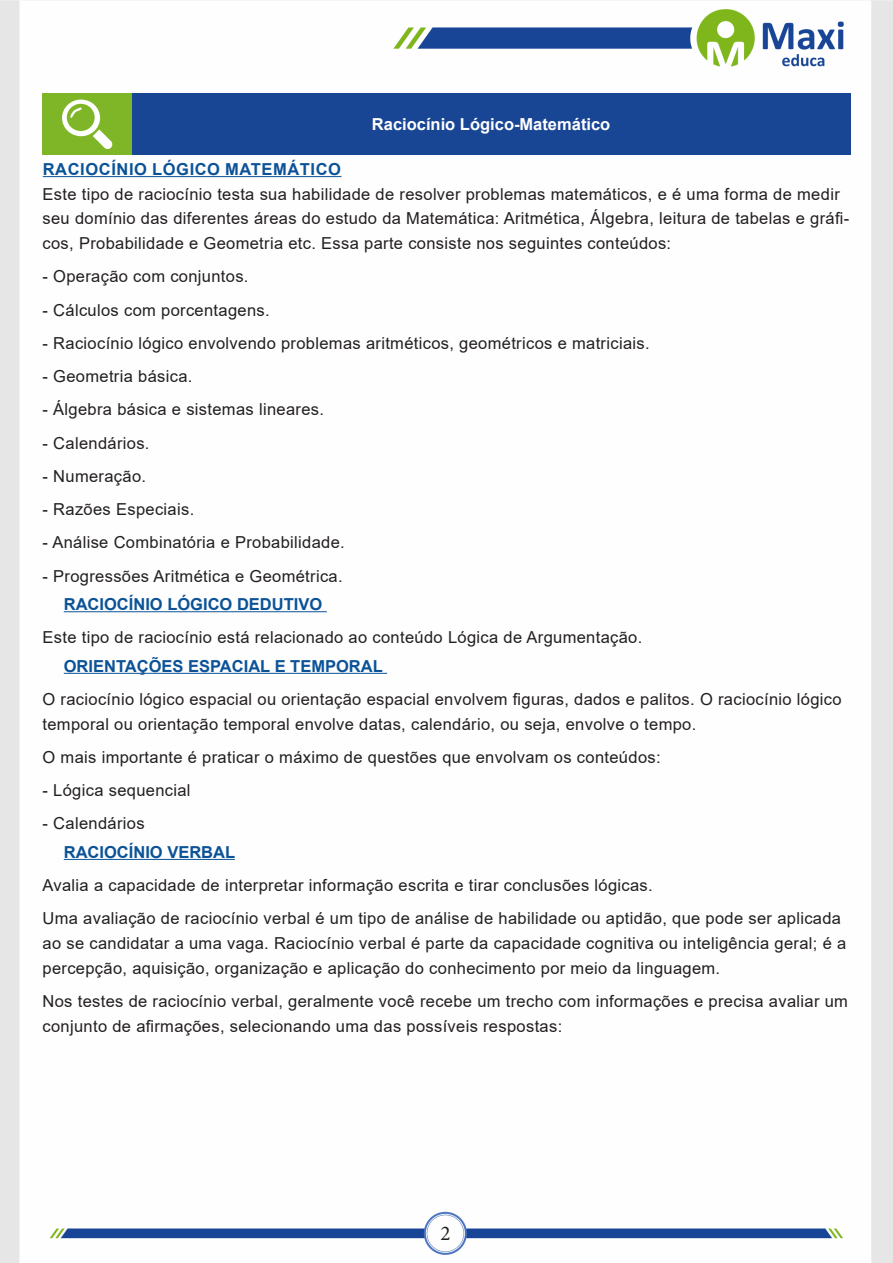
<style>
.page{position:relative;width:893px;height:1263px;background:#fff}
.page>*{position:absolute;margin:0;border:0;box-sizing:border-box;transform-origin:0 0}
.t1{font:21px "Minion Pro";color:#231f20}
.APOSTILA{font:16.5px/24.8px "Arial";letter-spacing:.02em;color:#231f20}
.t2{font:700 16.5px "Arial";color:#0b5297}
.Titulo_de_Caixa{font:700 16.5px "Arial";color:#fff}
.t3{font:700 16.5px "Arial";letter-spacing:.035em;color:#0b5297}
</style>
<div class="page">
<img style="left:0;top:0;width:893px;height:1263px">
<hr style="left:43px;top:176px;width:298px;height:1px;background:#0b5297">
<hr style="left:64px;top:611px;width:263px;height:1px;background:#0b5297">
<hr style="left:64px;top:673px;width:323px;height:1px;background:#0b5297">
<hr style="left:64px;top:859px;width:171px;height:1px;background:#0b5297">
<div style="left:43px;top:94px;width:89px;height:61px;background:#7fb628"></div>
<div style="left:132px;top:94px;width:718px;height:61px;background:#184695"></div>
<svg style="left:62px;top:100px;width:51px;height:49px"></svg>
<p class="Titulo_de_Caixa" style="left:372px;top:113px;width:240px">Raciocínio Lógico-Matemático</p>
<p class="t3" style="left:43px;top:157px;width:300px">RACIOCÍNIO LÓGICO MATEMÁTICO</p>
<p class="APOSTILA" style="left:43px;top:181px;width:808px">Este tipo de raciocínio testa sua habilidade de resolver problemas matemáticos, e é uma forma de medir seu domínio das diferentes áreas do estudo da Matemática: Aritmética, Álgebra, leitura de tabelas e gráfi&shy;cos, Probabilidade e Geometria etc. Essa parte consiste nos seguintes conteúdos:</p>
<p class="APOSTILA" style="left:43px;top:264px;width:208px">- Operação com conjuntos.</p>
<p class="APOSTILA" style="left:43px;top:297px;width:229px">- Cálculos com porcentagens.</p>
<p class="APOSTILA" style="left:43px;top:331px;width:609px">- Raciocínio lógico envolvendo problemas aritméticos, geométricos e matriciais.</p>
<p class="APOSTILA" style="left:43px;top:364px;width:151px">- Geometria básica.</p>
<p class="APOSTILA" style="left:43px;top:397px;width:283px">- Álgebra básica e sistemas lineares.</p>
<p class="APOSTILA" style="left:43px;top:430px;width:108px">- Calendários.</p>
<p class="APOSTILA" style="left:43px;top:464px;width:105px">- Numeração.</p>
<p class="APOSTILA" style="left:43px;top:497px;width:153px">- Razões Especiais.</p>
<p class="APOSTILA" style="left:43px;top:530px;width:304px">- Análise Combinatória e Probabilidade.</p>
<p class="APOSTILA" style="left:43px;top:563px;width:302px">- Progressões Aritmética e Geométrica.</p>
<p class="t2" style="left:64px;top:593px;width:260px">RACIOCÍNIO LÓGICO DEDUTIVO</p>
<p class="APOSTILA" style="left:43px;top:625px;width:601px">Este tipo de raciocínio está relacionado ao conteúdo Lógica de Argumentação.</p>
<p class="t2" style="left:64px;top:654px;width:321px">ORIENTAÇÕES ESPACIAL E TEMPORAL</p>
<p class="APOSTILA" style="left:43px;top:686px;width:801px">O raciocínio lógico espacial ou orientação espacial envolvem figuras, dados e palitos. O raciocínio lógico temporal ou orientação temporal envolve datas, calendário, ou seja, envolve o tempo.</p>
<p class="APOSTILA" style="left:43px;top:744px;width:620px">O mais importante é praticar o máximo de questões que envolvam os conteúdos:</p>
<p class="APOSTILA" style="left:43px;top:778px;width:150px">- Lógica sequencial</p>
<p class="APOSTILA" style="left:43px;top:811px;width:104px">- Calendários</p>
<p class="t2" style="left:64px;top:840px;width:173px">RACIOCÍNIO VERBAL</p>
<p class="APOSTILA" style="left:43px;top:873px;width:612px">Avalia a capacidade de interpretar informação escrita e tirar conclusões lógicas.</p>
<p class="APOSTILA" style="left:43px;top:906px;width:805px">Uma avaliação de raciocínio verbal é um tipo de análise de habilidade ou aptidão, que pode ser aplicada ao se candidatar a uma vaga. Raciocínio verbal é parte da capacidade cognitiva ou inteligência geral; é a percepção, aquisição, organização e aplicação do conhecimento por meio da linguagem.</p>
<p class="APOSTILA" style="left:43px;top:989px;width:807px">Nos testes de raciocínio verbal, geralmente você recebe um trecho com informações e precisa avaliar um conjunto de afirmações, selecionando uma das possíveis respostas:</p>
<p class="t1" style="left:440px;top:1219px;width:12px">2</p>
</div>
